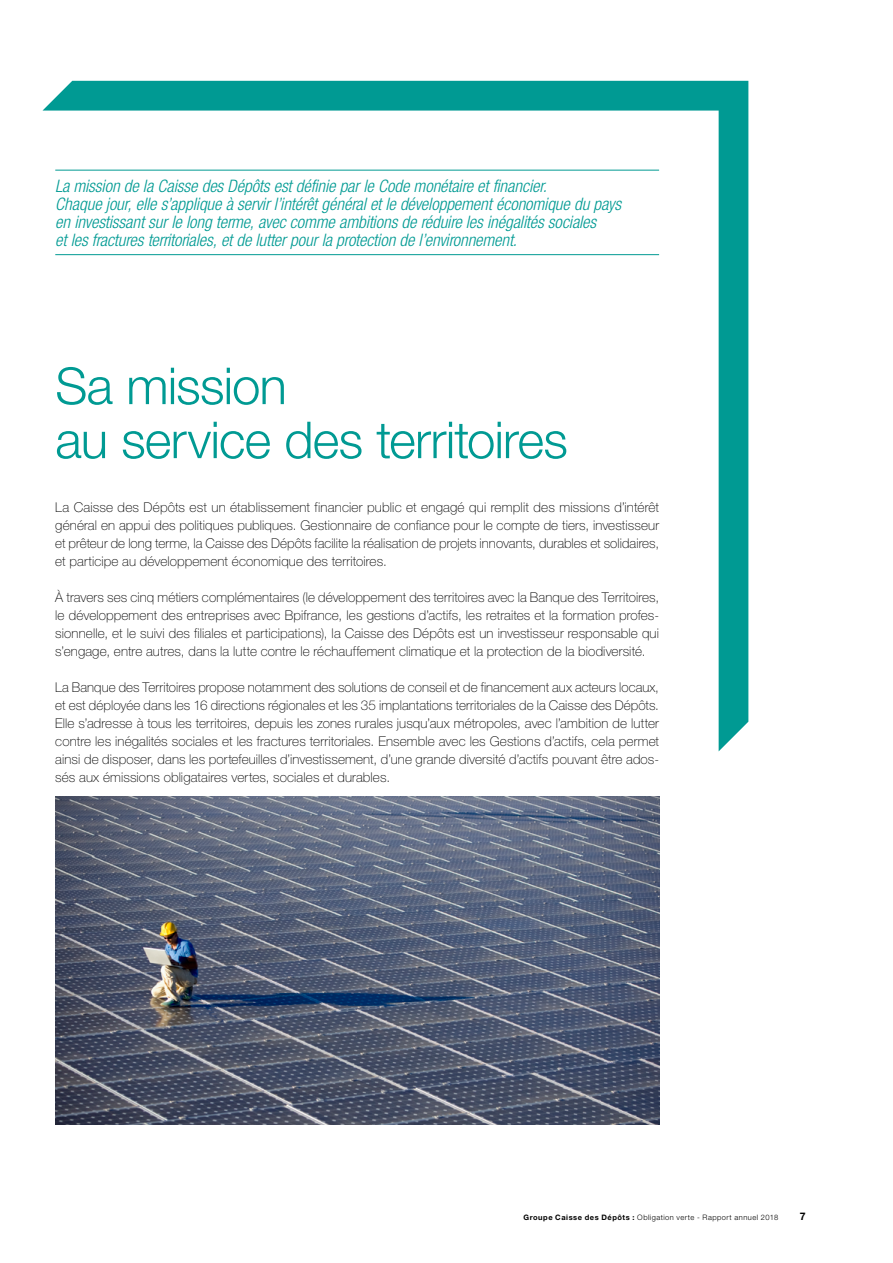
<style>
.page{position:relative;width:893px;height:1263px;background:#fff}
.page>*{position:absolute;margin:0;border:0;box-sizing:border-box;transform-origin:0 0}
.t1{font:300 51px/54px "Helvetica Neue LT Std";letter-spacing:-.02em;color:#009a93}
.t2{font:italic 300 condensed 17.25px/18px "Helvetica Neue LT Std";letter-spacing:-.005em;color:#009a93}
.t3{font:100 13.5px/18px "Helvetica Neue LT Std";letter-spacing:.01em;color:#000;text-align:justify}
.t4{font:700 10.5px "Helvetica Neue LT Std";color:#000}
.t5{font:300 7.5px "Helvetica Neue LT Std";letter-spacing:.065em;color:#000}
.s1{font-weight:700}
</style>
<div class="page">
<svg style="left:43px;top:81px;width:705px;height:670px"></svg>
<hr style="left:55px;top:170px;width:604px;height:1px;background:#009a93">
<hr style="left:55px;top:254px;width:604px;height:1px;background:#009a93">
<img style="left:55px;top:796px;width:604px;height:328px">
<p class="t2" style="left:55px;top:177px;width:567px">La mission de la Caisse des Dépôts est définie par le Code monétaire et financier.<br>Chaque jour, elle s’applique à servir l’intérêt général et le développement économique du pays en investissant sur le long terme, avec comme ambitions de réduire les inégalités sociales<br>et les fractures territoriales, et de lutter pour la protection de l’environnement.</p>
<h1 class="t1" style="left:55px;top:358px;width:514px">Sa mission<br>au service des territoires</h1>
<p class="t3" style="left:55px;top:498px;width:605px">La Caisse des Dépôts est un établissement financier public et engagé qui remplit des missions d’intérêt général en appui des politiques publiques. Gestionnaire de confiance pour le compte de tiers, investisseur et prêteur de long terme, la Caisse des Dépôts facilite la réalisation de projets innovants, durables et solidaires, et participe au développement économique des territoires.</p>
<p class="t3" style="left:55px;top:588px;width:605px">À travers ses cinq métiers complémentaires (le développement des territoires avec la Banque des Territoires, le développement des entreprises avec Bpifrance, les gestions d’actifs, les retraites et la formation profes&shy;sionnelle, et le suivi des filiales et participations), la Caisse des Dépôts est un investisseur responsable qui s’engage, entre autres, dans la lutte contre le réchauffement climatique et la protection de la biodiversité.</p>
<p class="t3" style="left:55px;top:678px;width:605px">La Banque des Territoires propose notamment des solutions de conseil et de financement aux acteurs locaux, et est déployée dans les 16 directions régionales et les 35 implantations territoriales de la Caisse des Dépôts.<br>Elle s’adresse à tous les territoires, depuis les zones rurales jusqu’aux métropoles, avec l’ambition de lutter contre les inégalités sociales et les fractures territoriales. Ensemble avec les Gestions d’actifs, cela permet ainsi de disposer, dans les portefeuilles d’investissement, d’une grande diversité d’actifs pouvant être ados&shy;sés aux émissions obligataires vertes, sociales et durables.</p>
<p class="t5" style="left:523px;top:1213px;width:256px"><span class="s1">Groupe Caisse des Dépôts :</span> Obligation verte - Rapport annuel 2018</p>
<p class="t4" style="left:800px;top:1210px;width:7px">7</p>
</div>
